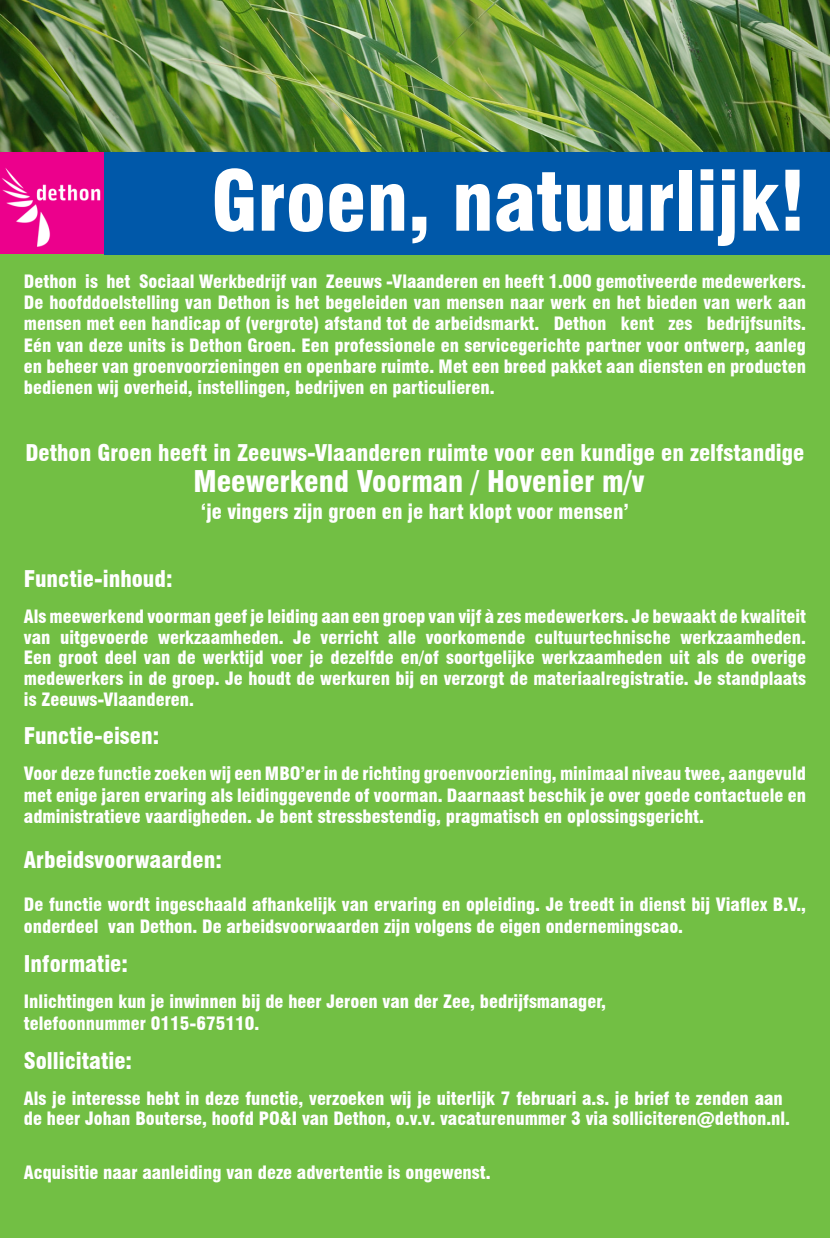
<style>
.page{position:relative;width:830px;height:1238px;background:#fff}
.page>*{position:absolute;margin:0;border:0;box-sizing:border-box;transform-origin:0 0}
.t1{font:900 condensed 81px "Swiss 721 BT";color:#fff}
.Paragraph_Style_1{font:900 condensed 29.25px "Swiss 721 BT";color:#fff}
.Paragraph_Style_1-2{font:900 condensed 22.5px "Swiss 721 BT";color:#fff}
.Paragraph_Style_1-3{font:900 condensed 20.25px "Swiss 721 BT";color:#fff}
.Paragraph_Style_1-4{font:900 condensed 18px/21.2px "Swiss 721 BT";color:#fff;text-align:justify}
</style>
<div class="page">
<img style="left:0;top:0;width:829px;height:152px">
<img style="left:1px;top:152px;width:103px;height:102px">
<div style="left:0;top:254px;width:829px;height:983px;background:#72bf44"></div>
<div style="left:104px;top:152px;width:725px;height:102px;background:#0058a9"></div>
<p class="t1" style="left:211px;top:153px;width:596px">Groen, natuurlijk!</p>
<p class="Paragraph_Style_1-4" style="left:24px;top:271px;width:783px">Dethon is het Sociaal Werkbedrijf van Zeeuws -Vlaanderen en heeft 1.000 gemotiveerde medewerkers.<br>De hoofddoelstelling van Dethon is het begeleiden van mensen naar werk en het bieden van werk aan mensen met een handicap of (vergrote) afstand tot de arbeidsmarkt. Dethon kent zes bedrijfsunits.<br>Eén van deze units is Dethon Groen. Een professionele en servicegerichte partner voor ontwerp, aanleg en beheer van groenvoorzieningen en openbare ruimte. Met een breed pakket aan diensten en producten bedienen wij overheid, instellingen, bedrijven en particulieren.</p>
<p class="Paragraph_Style_1-2" style="left:25px;top:439px;width:780px">Dethon Groen heeft in Zeeuws-Vlaanderen ruimte voor een kundige en zelfstandige</p>
<p class="Paragraph_Style_1" style="left:193px;top:464px;width:452px">Meewerkend Voorman / Hovenier m/v</p>
<p class="Paragraph_Style_1-3" style="left:201px;top:499px;width:429px">‘je vingers zijn groen en je hart klopt voor mensen’</p>
<p class="Paragraph_Style_1-2" style="left:24px;top:565px;width:150px">Functie-inhoud:</p>
<p class="Paragraph_Style_1-4" style="left:24px;top:606px;width:783px">Als meewerkend voorman geef je leiding aan een groep van vijf à zes medewerkers. Je bewaakt de kwaliteit van uitgevoerde werkzaamheden. Je verricht alle voorkomende cultuurtechnische werkzaamheden.<br>Een groot deel van de werktijd voer je dezelfde en/of soortgelijke werkzaamheden uit als de overige medewerkers in de groep. Je houdt de werkuren bij en verzorgt de materiaalregistratie. Je standplaats is Zeeuws-Vlaanderen.</p>
<p class="Paragraph_Style_1-2" style="left:24px;top:722px;width:137px">Functie-eisen:</p>
<p class="Paragraph_Style_1-4" style="left:24px;top:763px;width:783px">Voor deze functie zoeken wij een MBO’er in de richting groenvoorziening, minimaal niveau twee, aangevuld met enige jaren ervaring als leidinggevende of voorman. Daarnaast beschik je over goede contactuele en administratieve vaardigheden. Je bent stressbestendig, pragmatisch en oplossingsgericht.</p>
<p class="Paragraph_Style_1-2" style="left:24px;top:846px;width:199px">Arbeidsvoorwaarden:</p>
<p class="Paragraph_Style_1-4" style="left:24px;top:893px;width:783px;line-height:22.5px">De functie wordt ingeschaald afhankelijk van ervaring en opleiding. Je treedt in dienst bij Viaflex B.V., onderdeel van Dethon. De arbeidsvoorwaarden zijn volgens de eigen ondernemingscao.</p>
<p class="Paragraph_Style_1-2" style="left:24px;top:950px;width:106px">Informatie:</p>
<p class="Paragraph_Style_1-4" style="left:24px;top:989px;width:583px;line-height:22.5px">Inlichtingen kun je inwinnen bij de heer Jeroen van der Zee, bedrijfsmanager, telefoonnummer 0115-675110.</p>
<p class="Paragraph_Style_1-2" style="left:24px;top:1046px;width:110px">Sollicitatie:</p>
<p class="Paragraph_Style_1-4" style="left:24px;top:1087px;width:767px;line-height:20.2px">Als je interesse hebt in deze functie, verzoeken wij je uiterlijk 7 februari a.s. je brief te zenden aan de heer Johan Bouterse, hoofd PO&amp;I van Dethon, o.v.v. vacaturenummer 3 via solliciteren@dethon.nl.</p>
<p class="Paragraph_Style_1-4" style="left:24px;top:1161px;width:468px">Acquisitie naar aanleiding van deze advertentie is ongewenst.</p>
</div>
